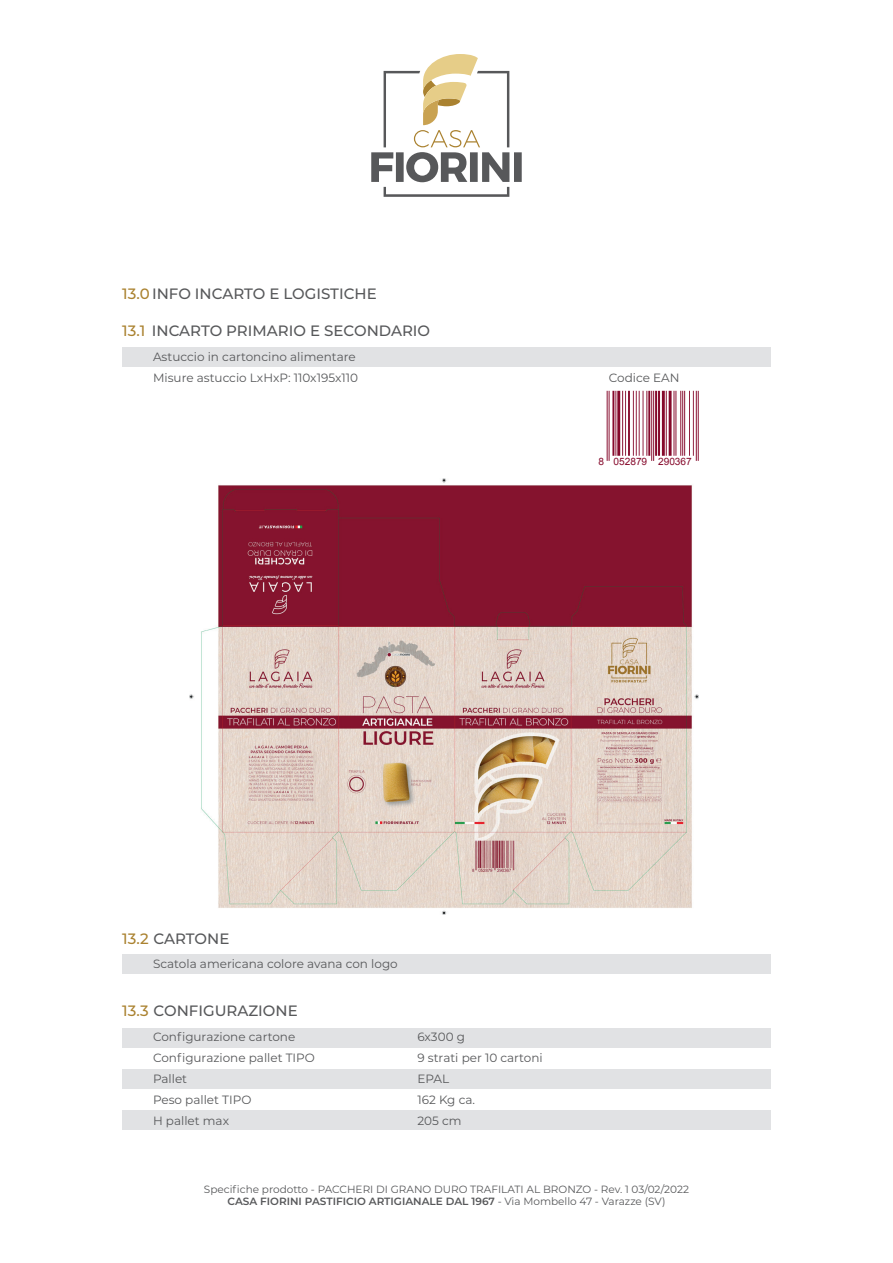
<style>
.page{position:relative;width:893px;height:1263px;background:#fff}
.page>*{position:absolute;margin:0;border:0;box-sizing:border-box;transform-origin:0 0}
.t1{font:500 15px "Montserrat";color:#57585a}
.t2{font:12px/21px "Montserrat";color:#57585a}
.t3{font:10.5px/12.6px "Montserrat";color:#57585a;text-align:center}
.t4{font:10.05px "Arial";color:#85092b}
.s1{color:#aa8230}
.s2{font-weight:600}
</style>
<div class="page">
<div style="left:122px;top:347px;width:649px;height:20px;background:#e1e2e4"></div>
<div style="left:122px;top:955px;width:649px;height:19px;background:#e1e2e4"></div>
<div style="left:122px;top:1029px;width:649px;height:19px;background:#e1e2e4"></div>
<div style="left:122px;top:1069px;width:649px;height:19px;background:#e1e2e4"></div>
<div style="left:122px;top:1110px;width:649px;height:19px;background:#e1e2e4"></div>
<svg style="left:371px;top:54px;width:151px;height:143px"></svg>
<svg style="left:607px;top:391px;width:92px;height:70px"></svg>
<img style="left:189px;top:478px;width:510px;height:436px">
<p class="t1" style="left:122px;top:283px;width:256px"><span class="s1">13.0</span> INFO INCARTO E LOGISTICHE</p>
<p class="t1" style="left:122px;top:320px;width:309px"><span class="s1">13.1</span> INCARTO PRIMARIO E SECONDARIO</p>
<p class="t2" style="left:153px;top:346px;width:207px">Astuccio in cartoncino alimentare<br>Misure astuccio LxHxP: 110x195x110</p>
<p class="t2" style="left:609px;top:367px;width:72px">Codice EAN</p>
<p class="t4" style="left:598px;top:455px;width:95px">8 052879 290367</p>
<p class="t1" style="left:122px;top:928px;width:109px"><span class="s1">13.2</span> CARTONE</p>
<p class="t2" style="left:153px;top:953px;width:246px">Scatola americana colore avana con logo</p>
<p class="t1" style="left:122px;top:1000px;width:177px"><span class="s1">13.3</span> CONFIGURAZIONE</p>
<p class="t2" style="left:153px;top:1026px;width:163px">Configurazione cartone<br>Configurazione pallet TIPO<br>Pallet<br>Peso pallet TIPO<br>H pallet max</p>
<p class="t2" style="left:417px;top:1026px;width:127px">6x300 g<br>9 strati per 10 cartoni<br>EPAL<br>162 Kg ca.<br>205 cm</p>
<p class="t3" style="left:204px;top:1182px;width:486px">Specifiche prodotto - PACCHERI DI GRANO DURO TRAFILATI AL BRONZO - Rev. 1 03/02/2022<br><span class="s2">CASA FIORINI PASTIFICIO ARTIGIANALE DAL 1967</span> - Via Mombello 47 - Varazze (SV)</p>
</div>
